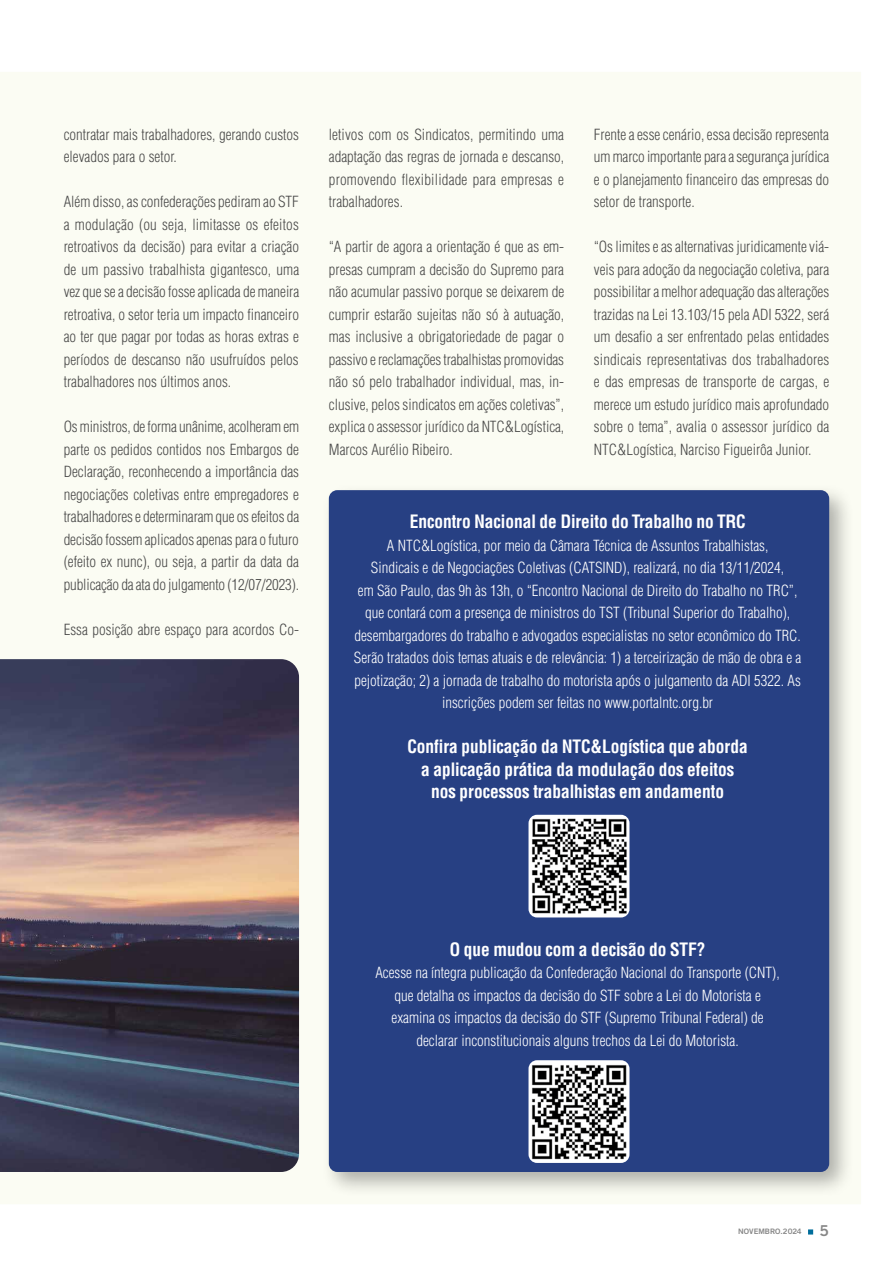
<style>
.page{position:relative;width:893px;height:1263px;background:#fff}
.page>*{position:absolute;margin:0;border:0;box-sizing:border-box;transform-origin:0 0}
.t1{font:700 condensed 18px/22.5px "Helvetica";color:#fff;text-align:center}
.t2{font:300 condensed 15px/22.5px "Helvetica";color:#4a4a49;text-align:justify}
.t3{font:300 condensed 15px/22.5px "Helvetica";color:#fff;text-align:center}
.t4{font:700 7.5px "Goethe Gothic";color:#878787}
.s1{font-size:15px}
</style>
<div class="page">
<svg style="left:808px;top:1229px;width:5px;height:5px"></svg>
<div style="left:0;top:72px;width:861px;height:1132px;background:#fbfcf3"></div>
<img style="left:0;top:659px;width:299px;height:513px">
<div style="left:321px;top:483px;width:534px;height:715px;background:#000;opacity:.3"></div>
<div style="left:329px;top:490px;width:500px;height:682px;background:#274083;border-radius:9px"></div>
<img style="left:528px;top:815px;width:101px;height:102px">
<img style="left:528px;top:1060px;width:101px;height:103px">
<p class="t2" style="left:64px;top:123px;width:237px">contratar mais trabalhadores, gerando custos elevados para o setor.</p>
<p class="t2" style="left:64px;top:190px;width:237px">Além disso, as confederações pediram ao STF a modulação (ou seja, limitasse os efeitos retroativos da decisão) para evitar a criação de um passivo trabalhista gigantesco, uma vez que se a decisão fosse aplicada de maneira retroativa, o setor teria um impacto financeiro ao ter que pagar por todas as horas extras e períodos de descanso não usufruídos pelos trabalhadores nos últimos anos.</p>
<p class="t2" style="left:64px;top:415px;width:237px">Os ministros, de forma unânime, acolheram em parte os pedidos contidos nos Embargos de Declaração, reconhecendo a importância das negociações coletivas entre empregadores e trabalhadores e determinaram que os efeitos da decisão fossem aplicados apenas para o futuro (efeito ex nunc), ou seja, a partir da data da publicação da ata do julgamento (12/07/2023).</p>
<p class="t2" style="left:64px;top:618px;width:237px">Essa posição abre espaço para acordos Co-</p>
<p class="t2" style="left:329px;top:123px;width:237px">letivos com os Sindicatos, permitindo uma adaptação das regras de jornada e descanso, promovendo flexibilidade para empresas e trabalhadores.</p>
<p class="t2" style="left:329px;top:235px;width:237px">“A partir de agora a orientação é que as em&shy;presas cumpram a decisão do Supremo para não acumular passivo porque se deixarem de cumprir estarão sujeitas não só à autuação, mas inclusive a obrigatoriedade de pagar o passivo e reclamações trabalhistas promovidas não só pelo trabalhador individual, mas, in&shy;clusive, pelos sindicatos em ações coletivas”, explica o assessor jurídico da NTC&amp;Logística, Marcos Aurélio Ribeiro.</p>
<p class="t2" style="left:594px;top:123px;width:237px">Frente a esse cenário, essa decisão representa um marco importante para a segurança jurídica e o planejamento financeiro das empresas do setor de transporte.</p>
<p class="t2" style="left:594px;top:235px;width:237px">“Os limites e as alternativas juridicamente viá&shy;veis para adoção da negociação coletiva, para possibilitar a melhor adequação das alterações trazidas na Lei 13.103/15 pela ADI 5322, será um desafio a ser enfrentado pelas entidades sindicais representativas dos trabalhadores e das empresas de transporte de cargas, e merece um estudo jurídico mais aprofundado sobre o tema”, avalia o assessor jurídico da NTC&amp;Logística, Narciso Figueirôa Junior.</p>
<p class="t1" style="left:410px;top:510px;width:337px">Encontro Nacional de Direito do Trabalho no TRC</p>
<p class="t3" style="left:354px;top:534px;width:449px">A NTC&amp;Logística, por meio da Câmara Técnica de Assuntos Trabalhistas,<br>Sindicais e de Negociações Coletivas (CATSIND), realizará, no dia 13/11/2024,<br>em São Paulo, das 9h às 13h, o “Encontro Nacional de Direito do Trabalho no TRC”, que contará com a presença de ministros do TST (Tribunal Superior do Trabalho), desembargadores do trabalho e advogados especialistas no setor econômico do TRC.<br>Serão tratados dois temas atuais e de relevância: 1) a terceirização de mão de obra e a pejotização; 2) a jornada de trabalho do motorista após o julgamento da ADI 5322. As inscrições podem ser feitas no www.portalntc.org.br</p>
<p class="t1" style="left:407px;top:735px;width:342px">Confira publicação da NTC&amp;Logística que aborda a aplicação prática da modulação dos efeitos nos processos trabalhistas em andamento</p>
<p class="t1" style="left:450px;top:938px;width:257px">O que mudou com a decisão do STF?</p>
<p class="t3" style="left:375px;top:961px;width:406px">Acesse na íntegra publicação da Confederação Nacional do Transporte (CNT), que detalha os impactos da decisão do STF sobre a Lei do Motorista e examina os impactos da decisão do STF (Supremo Tribunal Federal) de declarar inconstitucionais alguns trechos da Lei do Motorista.</p>
<p class="t4" style="left:738px;top:1227px;width:92px">NOVEMBRO.2024 <span class="s1">5</span></p>
</div>
